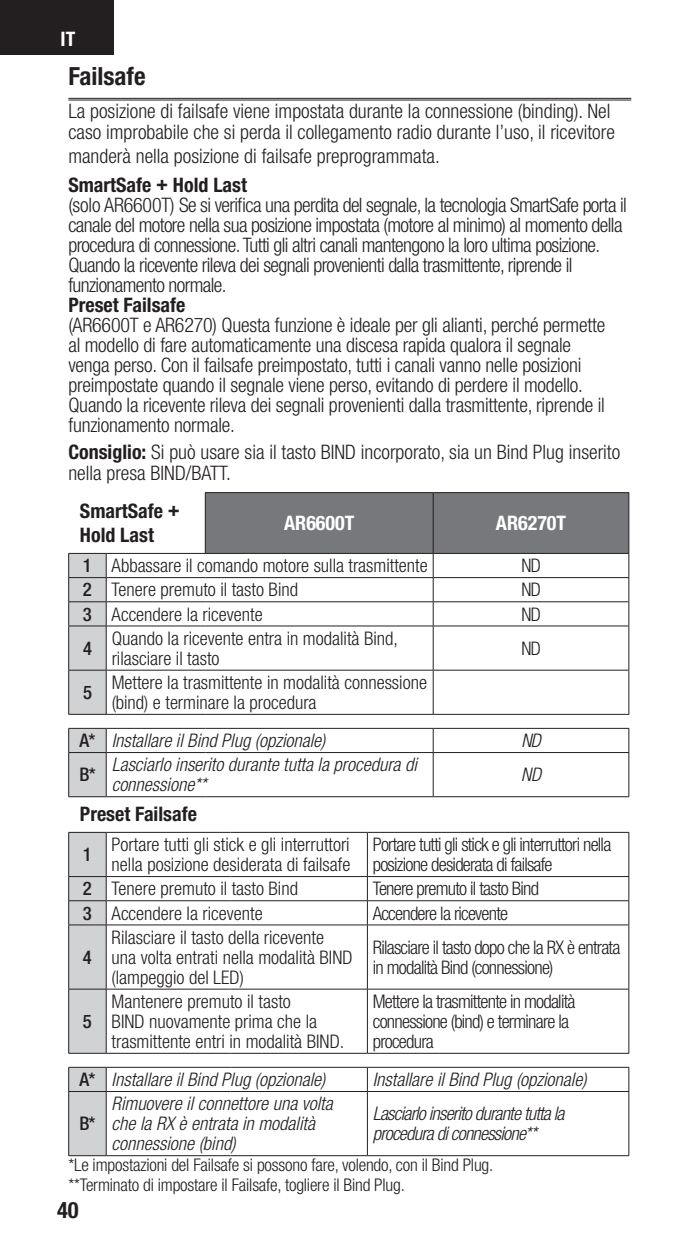
<style>
.page{position:relative;width:698px;height:1260px;background:#fff}
.page>*{position:absolute;margin:0;border:0;box-sizing:border-box;transform-origin:0 0}
.t1{font:700 condensed 25px "Helvetica Neue LT Std";color:#231f20}
.t2{font:700 condensed 22.5px "Helvetica Neue LT Std";color:#231f20}
.t3{font:300 condensed 20px/20px "Helvetica Neue LT Std";letter-spacing:-.01em;color:#231f20}
.t4{font:300 condensed 20px/20px "Helvetica Neue LT Std";letter-spacing:-.03em;color:#231f20}
.t5{font:700 condensed 20px/24px "Helvetica Neue LT Std";color:#231f20}
.t6{font:700 condensed 20px "Helvetica Neue LT Std";color:#fff}
.t7{font:300 condensed 18.75px/20px "Helvetica Neue LT Std";color:#231f20}
.t8{font:300 condensed 18.75px/20px "Helvetica Neue LT Std";letter-spacing:-.04em;color:#231f20}
.t9{font:italic 300 condensed 18.75px/20px "Helvetica Neue LT Std";color:#231f20}
.t10{font:italic 300 condensed 18.75px/20px "Helvetica Neue LT Std";letter-spacing:-.04em;color:#231f20}
.t11{font:500 condensed 18.75px "Helvetica Neue LT Std";color:#231f20}
.t12{font:300 condensed 17.5px/20px "Helvetica Neue LT Std";letter-spacing:-.01em;color:#231f20}
.s1{font-weight:700}
.s2{font-weight:500}
.s3{font-weight:500;font-style:normal}
</style>
<div class="page">
<div style="left:0;top:0;width:113px;height:55px;background:#231f20"></div>
<hr style="left:68px;top:98px;width:563px;height:1px;background:#231f20">
<hr style="left:68px;top:100px;width:563px;height:1px;background:#231f20">
<hr style="left:205px;top:492px;width:228px;height:1px;background:#231f20">
<hr style="left:433px;top:492px;width:196px;height:1px;background:#231f20">
<svg style="left:68px;top:493px;width:561px;height:304px"></svg>
<hr style="left:432px;top:753px;width:1px;height:43px;background:#231f20">
<hr style="left:106px;top:670px;width:99px;height:1px;background:#231f20">
<hr style="left:205px;top:670px;width:228px;height:1px;background:#231f20">
<hr style="left:106px;top:714px;width:99px;height:1px;background:#231f20">
<hr style="left:205px;top:714px;width:228px;height:1px;background:#231f20">
<hr style="left:106px;top:728px;width:99px;height:1px;background:#231f20">
<hr style="left:205px;top:728px;width:228px;height:1px;background:#231f20">
<hr style="left:106px;top:752px;width:99px;height:1px;background:#231f20">
<hr style="left:205px;top:752px;width:228px;height:1px;background:#231f20">
<hr style="left:106px;top:796px;width:99px;height:1px;background:#231f20">
<hr style="left:205px;top:796px;width:228px;height:1px;background:#231f20">
<svg style="left:68px;top:832px;width:561px;height:324px"></svg>
<hr style="left:367px;top:1092px;width:1px;height:63px;background:#231f20">
<hr style="left:106px;top:989px;width:124px;height:1px;background:#231f20">
<hr style="left:230px;top:989px;width:137px;height:1px;background:#231f20">
<hr style="left:106px;top:1053px;width:124px;height:1px;background:#231f20">
<hr style="left:230px;top:1053px;width:137px;height:1px;background:#231f20">
<hr style="left:106px;top:1067px;width:124px;height:1px;background:#231f20">
<hr style="left:230px;top:1067px;width:137px;height:1px;background:#231f20">
<hr style="left:106px;top:1091px;width:124px;height:1px;background:#231f20">
<hr style="left:230px;top:1091px;width:137px;height:1px;background:#231f20">
<hr style="left:106px;top:1155px;width:124px;height:1px;background:#231f20">
<hr style="left:230px;top:1155px;width:137px;height:1px;background:#231f20">
<hr style="left:230px;top:832px;width:137px;height:1px;background:#231f20">
<hr style="left:367px;top:832px;width:262px;height:1px;background:#231f20">
<p class="t6" style="left:61px;top:27px;width:16px">IT</p>
<p class="t1" style="left:68px;top:61px;width:79px">Failsafe</p>
<p class="t3" style="left:68px;top:100px;width:548px;line-height:21.2px">La posizione di failsafe viene impostata durante la connessione (binding). Nel caso improbabile che si perda il collegamento radio durante l’uso, il ricevitore</p>
<p class="t3" style="left:68px;top:146px;width:373px">manderà nella posizione di failsafe preprogrammata.</p>
<p class="t5" style="left:68px;top:173px;width:180px">SmartSafe + Hold Last</p>
<p class="t4" style="left:68px;top:195px;width:560px">(solo AR6600T) Se si verifica una perdita del segnale, la tecnologia SmartSafe porta il canale del motore nella sua posizione impostata (motore al minimo) al momento della procedura di connessione. Tutti gli altri canali mantengono la loro ultima posizione.<br>Quando la ricevente rileva dei segnali provenienti dalla trasmittente, riprende il funzionamento normale.</p>
<p class="t5" style="left:68px;top:293px;width:118px">Preset Failsafe</p>
<p class="t3" style="left:68px;top:315px;width:538px">(AR6600T e AR6270) Questa funzione è ideale per gli alianti, perché permette al modello di fare automaticamente una discesa rapida qualora il segnale venga perso. Con il failsafe preimpostato, tutti i canali vanno nelle posizioni preimpostate quando il segnale viene perso, evitando di perdere il modello.<br>Quando la ricevente rileva dei segnali provenienti dalla trasmittente, riprende il funzionamento normale.</p>
<p class="t3" style="left:68px;top:441px;width:553px;line-height:21.2px"><span class="s1">Consiglio:</span> Si può usare sia il tasto BIND incorporato, sia un Bind Plug inserito nella presa BIND/BATT.</p>
<p class="t5" style="left:80px;top:499px;width:101px">SmartSafe +<br>Hold Last</p>
<p class="t6" style="left:284px;top:511px;width:72px">AR6600T</p>
<p class="t6" style="left:496px;top:511px;width:72px">AR6270T</p>
<p class="t7" style="left:83px;top:555px;width:346px"><span class="s2">1</span> Abbassare il comando motore sulla trasmittente</p>
<p class="t7" style="left:521px;top:555px;width:21px">ND</p>
<p class="t7" style="left:83px;top:580px;width:216px"><span class="s2">2</span> Tenere premuto il tasto Bind</p>
<p class="t7" style="left:521px;top:580px;width:21px">ND</p>
<p class="t7" style="left:83px;top:604px;width:181px"><span class="s2">3</span> Accendere la ricevente</p>
<p class="t7" style="left:521px;top:604px;width:21px">ND</p>
<p class="t11" style="left:83px;top:637px;width:10px">4</p>
<p class="t7" style="left:112px;top:628px;width:288px">Quando la ricevente entra in modalità Bind, rilasciare il tasto</p>
<p class="t7" style="left:521px;top:638px;width:21px">ND</p>
<p class="t11" style="left:83px;top:681px;width:10px">5</p>
<p class="t7" style="left:112px;top:672px;width:317px">Mettere la trasmittente in modalità connessione (bind) e terminare la procedura</p>
<p class="t9" style="left:80px;top:731px;width:247px"><span class="s3">A*</span> Installare il Bind Plug (opzionale)</p>
<p class="t9" style="left:521px;top:731px;width:21px">ND</p>
<p class="t11" style="left:79px;top:764px;width:18px">B*</p>
<p class="t9" style="left:112px;top:755px;width:306px">Lasciarlo inserito durante tutta la procedura di connessione**</p>
<p class="t9" style="left:521px;top:765px;width:22px">ND</p>
<p class="t5" style="left:80px;top:802px;width:118px">Preset Failsafe</p>
<p class="t11" style="left:83px;top:843px;width:10px">1</p>
<p class="t7" style="left:112px;top:834px;width:240px">Portare tutti gli stick e gli interruttori nella posizione desiderata di failsafe</p>
<p class="t8" style="left:373px;top:834px;width:240px">Portare tutti gli stick e gli interruttori nella posizione desiderata di failsafe</p>
<p class="t7" style="left:83px;top:879px;width:216px"><span class="s2">2</span> Tenere premuto il tasto Bind</p>
<p class="t8" style="left:373px;top:879px;width:168px">Tenere premuto il tasto Bind</p>
<p class="t7" style="left:83px;top:903px;width:181px"><span class="s2">3</span> Accendere la ricevente</p>
<p class="t8" style="left:373px;top:903px;width:137px">Accendere la ricevente</p>
<p class="t11" style="left:83px;top:946px;width:10px">4</p>
<p class="t7" style="left:112px;top:927px;width:242px">Rilasciare il tasto della ricevente una volta entrati nella modalità BIND (lampeggio del LED)</p>
<p class="t8" style="left:373px;top:937px;width:249px">Rilasciare il tasto dopo che la RX è entrata in modalità Bind (connessione)</p>
<p class="t7" style="left:112px;top:991px;width:234px">Mantenere premuto il tasto<br>BIND nuovamente prima che la trasmittente entri in modalità BIND.</p>
<p class="t8" style="left:373px;top:991px;width:204px">Mettere la trasmittente in modalità connessione (bind) e terminare la procedura</p>
<p class="t9" style="left:79px;top:1070px;width:247px"><span class="s3">A*</span> Installare il Bind Plug (opzionale)</p>
<p class="t9" style="left:373px;top:1070px;width:215px">Installare il Bind Plug (opzionale)</p>
<p class="t11" style="left:79px;top:1113px;width:18px">B*</p>
<p class="t11" style="left:83px;top:1010px;width:10px">5</p>
<p class="t9" style="left:112px;top:1094px;width:223px">Rimuovere il connettore una volta che la RX è entrata in modalità connessione (bind)</p>
<p class="t10" style="left:373px;top:1104px;width:193px">Lasciarlo inserito durante tutta la procedura di connessione**</p>
<p class="t12" style="left:68px;top:1155px;width:426px">*Le impostazioni del Failsafe si possono fare, volendo, con il Bind Plug. **Terminato di impostare il Failsafe, togliere il Bind Plug.</p>
<p class="t2" style="left:57px;top:1196px;width:23px">40</p>
</div>
